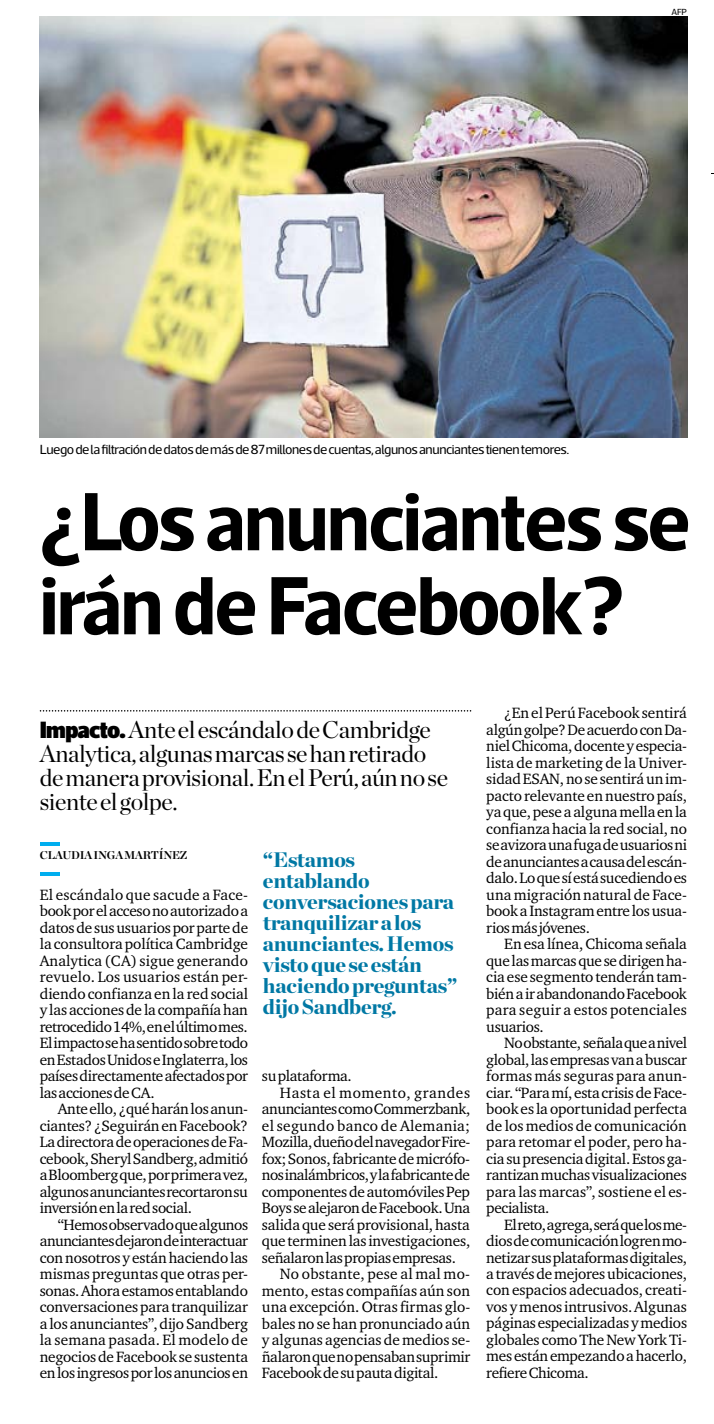
<style>
.page{position:relative;width:714px;height:1424px;background:#fff}
.page>*{position:absolute;margin:0;border:0;box-sizing:border-box;transform-origin:0 0}
.t1{font:700 84px/84px "Acto";letter-spacing:-.02em;color:#000;scale:.95 1}
.t2{font:24px/24px "Chronicle Display";letter-spacing:-.02em;color:#000}
.t3{font:900 21px/21px "Chronicle Display";letter-spacing:-.01em;color:#0078a4}
.t4{font:15.3px/16.5px "Charter ITC Pro";letter-spacing:-.02em;color:#000;text-align:justify}
.t5{font:15.3px "Charter ITC Pro";color:#000}
.t6{font:15.3px "Charter ITC Pro";letter-spacing:.005em;color:#000}
.t7{font:15.3px "Charter ITC Pro";letter-spacing:.02em;color:#000}
.t8{font:15.3px "Charter ITC Pro";letter-spacing:.015em;color:#000}
.t9{font:15.3px "Charter ITC Pro";letter-spacing:.035em;color:#000}
.t10{font:13.5px "Acto";letter-spacing:-.03em;color:#000}
.t11{font:700 11.25px "Chronicle Display";letter-spacing:-.02em;color:#000}
.t12{font:9px "Acto";color:#000}
.s1{font-family:"Acto";font-weight:900}
</style>
<div class="page">
<hr style="left:40px;top:842px;width:19px;height:3px;background:#00aeef">
<hr style="left:40px;top:872px;width:19px;height:3px;background:#00aeef">
<svg style="left:40px;top:710px;width:431px;height:1px"></svg>
<img style="left:40px;top:17px;width:647px;height:420px">
<p class="t12" style="left:672px;top:7px;width:17px">AFP</p>
<p class="t10" style="left:40px;top:442px;width:531px">Luego de la filtración de datos de más de 87 millones de cuentas, algunos anunciantes tienen temores.</p>
<h1 class="t1" style="left:40px;top:477px;width:687px">¿Los anunciantes se irán de Facebook?</h1>
<h2 class="t2" style="left:40px;top:715px;width:410px"><span class="s1">Impacto.</span> Ante el escándalo de Cambridge Analytica, algunas marcas se han retirado de manera provisional. En el Perú, aún no se siente el golpe.</h2>
<h3 class="t3" style="left:263px;top:848px;width:196px">“Estamos entablando conversaciones para tranquilizar a los anunciantes. Hemos visto que se están haciendo preguntas” dijo Sandberg.</h3>
<p class="t11" style="left:40px;top:846px;width:149px">CLAUDIA INGA MARTÍNEZ</p>
<p class="t4" style="left:40px;top:886px;width:210px">El escándalo que sacude a Face&shy;book por el acceso no autorizado a datos de sus usuarios por parte de la consultora política Cambridge Analytica (CA) sigue generando revuelo. Los usuarios están per&shy;diendo confianza en la red social y las acciones de la compañía han retrocedido 14%, en el último mes.<br>El impacto se ha sentido sobre todo en Estados Unidos e Inglaterra, los países directamente afectados por las acciones de CA.</p>
<p class="t4" style="left:40px;top:1100px;width:210px;text-indent:18px">Ante ello, ¿qué harán los anun&shy;ciantes? ¿Seguirán en Facebook?<br>La directora de operaciones de Fa&shy;cebook, Sheryl Sandberg, admitió a Bloomberg que, por primera vez, algunos anunciantes recortaron su inversión en la red social.</p>
<p class="t4" style="left:40px;top:1216px;width:210px;text-indent:18px">“Hemos observado que algunos anunciantes dejaron de interactuar con nosotros y están haciendo las mismas preguntas que otras per&shy;sonas. Ahora estamos entablando conversaciones para tranquilizar a los anunciantes”, dijo Sandberg la semana pasada. El modelo de negocios de Facebook se sustenta en los ingresos por los anuncios en</p>
<p class="t4" style="left:262px;top:1067px;width:91px">su plataforma.</p>
<p class="t9" style="left:280px;top:1083px;width:192px">Hasta el momento, grandes</p>
<p class="t4" style="left:262px;top:1100px;width:210px">anunciantes como Commerzbank,</p>
<p class="t7" style="left:262px;top:1116px;width:210px">el segundo banco de Alemania;</p>
<p class="t4" style="left:262px;top:1133px;width:210px">Mozilla, dueño del navegador Fire-</p>
<p class="t4" style="left:262px;top:1150px;width:210px">fox; Sonos, fabricante de micrófo-</p>
<p class="t4" style="left:262px;top:1166px;width:210px">nos inalámbricos, y la fabricante de</p>
<p class="t4" style="left:262px;top:1183px;width:210px">componentes de automóviles Pep</p>
<p class="t4" style="left:262px;top:1199px;width:210px">Boys se alejaron de Facebook. Una</p>
<p class="t4" style="left:262px;top:1216px;width:210px">salida que será provisional, hasta</p>
<p class="t4" style="left:262px;top:1232px;width:210px">que terminen las investigaciones,</p>
<p class="t4" style="left:262px;top:1249px;width:196px">señalaron las propias empresas.</p>
<p class="t8" style="left:280px;top:1264px;width:192px">No obstante, pese al mal mo-</p>
<p class="t6" style="left:262px;top:1281px;width:210px">mento, estas compañías aún son</p>
<p class="t5" style="left:262px;top:1297px;width:210px">una excepción. Otras firmas glo-</p>
<p class="t4" style="left:262px;top:1315px;width:210px">bales no se han pronunciado aún</p>
<p class="t5" style="left:262px;top:1330px;width:210px">y algunas agencias de medios se-</p>
<p class="t4" style="left:262px;top:1348px;width:210px">ñalaron que no pensaban suprimir</p>
<p class="t4" style="left:262px;top:1364px;width:178px">Facebook de su pauta digital.</p>
<p class="t4" style="left:486px;top:704px;width:202px;text-indent:18px">¿En el Perú Facebook sentirá algún golpe? De acuerdo con Da&shy;niel Chicoma, docente y especia&shy;lista de marketing de la Univer&shy;sidad ESAN, no se sentirá un im&shy;pacto relevante en nuestro país, ya que, pese a alguna mella en la confianza hacia la red social, no se avizora una fuga de usuarios ni de anunciantes a causa del escán&shy;dalo. Lo que sí está sucediendo es una migración natural de Face&shy;book a Instagram entre los usua&shy;rios más jóvenes.</p>
<p class="t4" style="left:486px;top:935px;width:202px;text-indent:18px">En esa línea, Chicoma señala que las marcas que se dirigen ha&shy;cia ese segmento tenderán tam&shy;bién a ir abandonando Facebook para seguir a estos potenciales usuarios.</p>
<p class="t4" style="left:486px;top:1034px;width:202px;text-indent:18px">No obstante, señala que a nivel global, las empresas van a buscar formas más seguras para anun&shy;ciar. “Para mí, esta crisis de Face&shy;book es la oportunidad perfecta de los medios de comunicación para retomar el poder, pero ha&shy;cia su presencia digital. Estos ga&shy;rantizan muchas visualizaciones para las marcas”, sostiene el es&shy;pecialista.</p>
<p class="t4" style="left:486px;top:1215px;width:202px;text-indent:18px">El reto, agrega, será que los me&shy;dios de comunicación logren mo&shy;netizar sus plataformas digitales, a través de mejores ubicaciones, con espacios adecuados, creati&shy;vos y menos intrusivos. Algunas páginas especializadas y medios globales como The New York Ti&shy;mes están empezando a hacerlo, refiere Chicoma.</p>
</div>
